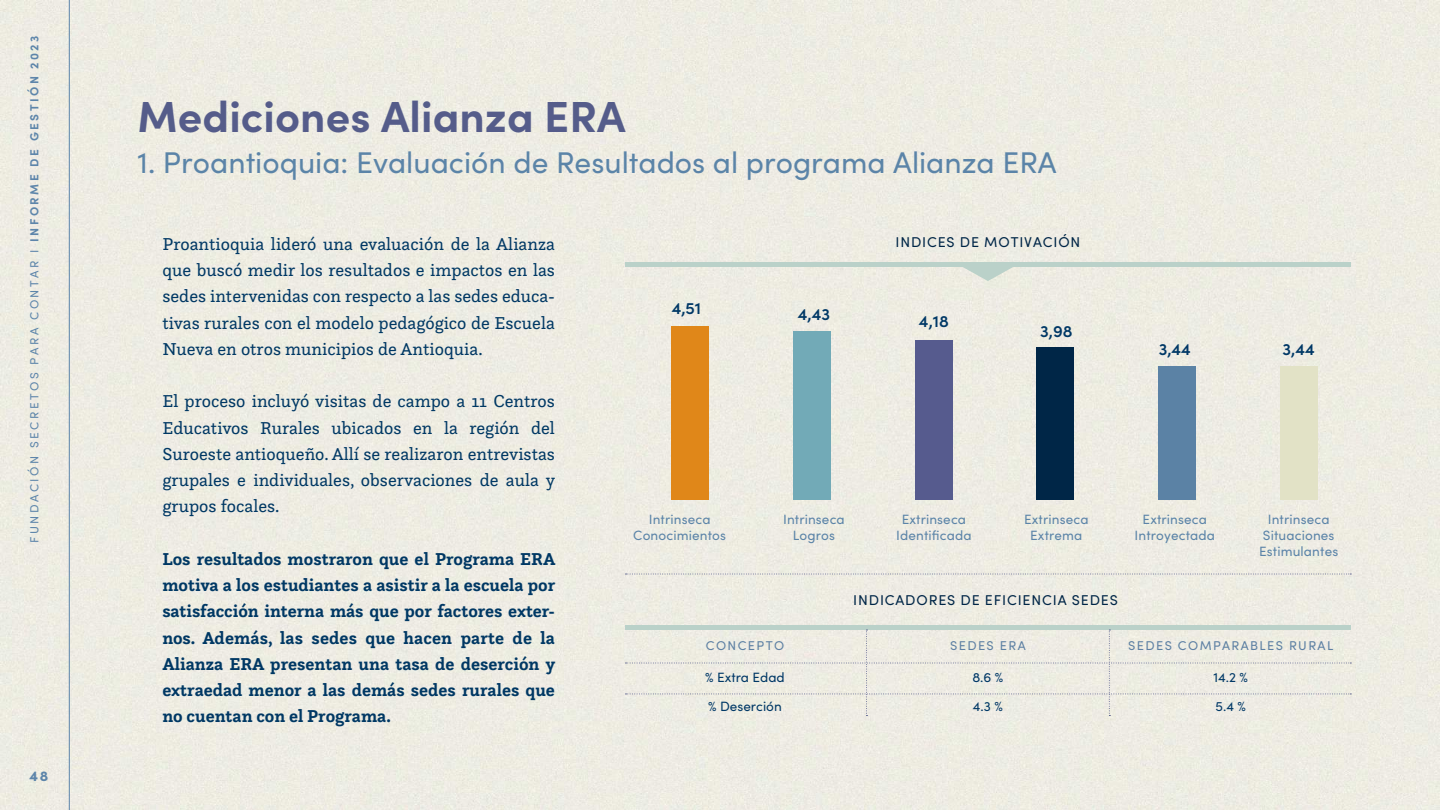
<style>
.page{position:relative;width:1440px;height:810px;background:#eeece3}
.page>*{position:absolute;margin:0;border:0;box-sizing:border-box;transform-origin:0 0}
.t1{font:700 43.58px "Sofia Pro";color:#555c8a}
.t2{font:30px "Sofia Pro";color:#5b84a8}
.t3{font:18px/26.2px "Questa Slab";color:#003864;text-align:justify}
.t4{font:700 18px/26.2px "Questa Slab";color:#003864;text-align:justify}
.t5{font:600 16.5px "Sofia Pro";color:#003866}
.t6{font:14.25px "Sofia Pro";letter-spacing:.06em;color:#002647}
.t7{font:900 14.25px "Sofia Pro";color:#5d85aa}
.t8{font:13.5px/15.8px "Sofia Pro";letter-spacing:.01em;color:#5b84a8;text-align:center}
.t9{font:13.5px "Sofia Pro";color:#003866}
.t10{font:12.75px "Sofia Pro";letter-spacing:.11em;color:#5d80a3}
.t11{font:11.77px "Sofia Pro";letter-spacing:.21em;color:#5d85aa}
.s1{font-weight:700}
</style>
<div class="page">
<hr style="left:69px;top:0;width:1px;height:810px;background:#5b84aa">
<div style="left:625px;top:625px;width:726px;height:5px;background:#bad1c9"></div>
<div style="left:625px;top:262px;width:726px;height:5px;background:#bad1c9"></div>
<svg style="left:962px;top:267px;width:52px;height:14px"></svg>
<div style="left:671px;top:327px;width:38px;height:173px;background:#e08719"></div>
<div style="left:793px;top:332px;width:38px;height:168px;background:#72aab7"></div>
<div style="left:915px;top:341px;width:38px;height:159px;background:#565b8e"></div>
<div style="left:1036px;top:347px;width:38px;height:153px;background:#002647"></div>
<div style="left:1158px;top:367px;width:38px;height:133px;background:#5b82a5"></div>
<div style="left:1280px;top:367px;width:38px;height:133px;background:#e2e2c6"></div>
<svg style="left:626px;top:574px;width:725px;height:1px"></svg>
<div style="left:626px;top:630px;width:725px;height:86px;background:#eeece3"></div>
<p class="t11" style="left:26px;top:543px;width:509px;rotate:-90deg">FUNDACIÓN SECRETOS PARA CONTAR I <span class="s1">INFORME DE GESTIÓN 2023</span></p>
<p class="t7" style="left:30px;top:764px;width:20px">48</p>
<h1 class="t1" style="left:138px;top:83px;width:490px">Mediciones Alianza ERA</h1>
<h2 class="t2" style="left:138px;top:141px;width:921px">1. Proantioquia: Evaluación de Resultados al programa Alianza ERA</h2>
<p class="t3" style="left:162px;top:230px;width:394px">Proantioquia lideró una evaluación de la Alianza que buscó medir los resultados e impactos en las sedes intervenidas con respecto a las sedes educa&shy;tivas rurales con el modelo pedagógico de Escuela Nueva en otros municipios de Antioquia.</p>
<p class="t3" style="left:162px;top:388px;width:394px">El proceso incluyó visitas de campo a 11 Centros Educativos Rurales ubicados en la región del Suroeste antioqueño. Allí se realizaron entrevistas grupales e individuales, observaciones de aula y grupos focales.</p>
<p class="t4" style="left:162px;top:545px;width:395px">Los resultados mostraron que el Programa ERA motiva a los estudiantes a asistir a la escuela por satisfacción interna más que por factores exter&shy;nos. Además, las sedes que hacen parte de la Alianza ERA presentan una tasa de deserción y extraedad menor a las demás sedes rurales que no cuentan con el Programa.</p>
<p class="t5" style="left:672px;top:296px;width:31px">4,51</p>
<p class="t5" style="left:798px;top:301px;width:34px">4,43</p>
<p class="t6" style="left:895px;top:231px;width:186px">INDICES DE MOTIVACIÓN</p>
<p class="t5" style="left:919px;top:309px;width:31px">4,18</p>
<p class="t5" style="left:1040px;top:318px;width:34px">3,98</p>
<p class="t5" style="left:1159px;top:337px;width:34px">3,44</p>
<p class="t5" style="left:1283px;top:337px;width:34px">3,44</p>
<p class="t8" style="left:633px;top:511px;width:94px">Intrinseca<br>Conocimientos</p>
<p class="t8" style="left:783px;top:511px;width:63px">Intrinseca<br>Logros</p>
<p class="t8" style="left:896px;top:511px;width:77px">Extrinseca<br>Identificada</p>
<p class="t8" style="left:1024px;top:511px;width:66px">Extrinseca<br>Extrema</p>
<p class="t8" style="left:1135px;top:511px;width:82px">Extrinseca<br>Introyectada</p>
<p class="t8" style="left:1259px;top:511px;width:81px">Intrinseca<br>Situaciones<br>Estimulantes</p>
<p class="t6" style="left:853px;top:590px;width:266px">INDICADORES DE EFICIENCIA SEDES</p>
<p class="t10" style="left:706px;top:636px;width:80px">CONCEPTO</p>
<p class="t10" style="left:950px;top:636px;width:77px">SEDES ERA</p>
<p class="t10" style="left:1128px;top:636px;width:206px">SEDES COMPARABLES RURAL</p>
<p class="t9" style="left:705px;top:668px;width:81px">% Extra Edad</p>
<p class="t9" style="left:972px;top:668px;width:32px">8.6 %</p>
<p class="t9" style="left:1214px;top:668px;width:36px">14.2 %</p>
<p class="t9" style="left:708px;top:696px;width:75px">% Deserción</p>
<p class="t9" style="left:973px;top:696px;width:31px">4.3 %</p>
<p class="t9" style="left:1216px;top:696px;width:32px">5.4 %</p>
</div>
